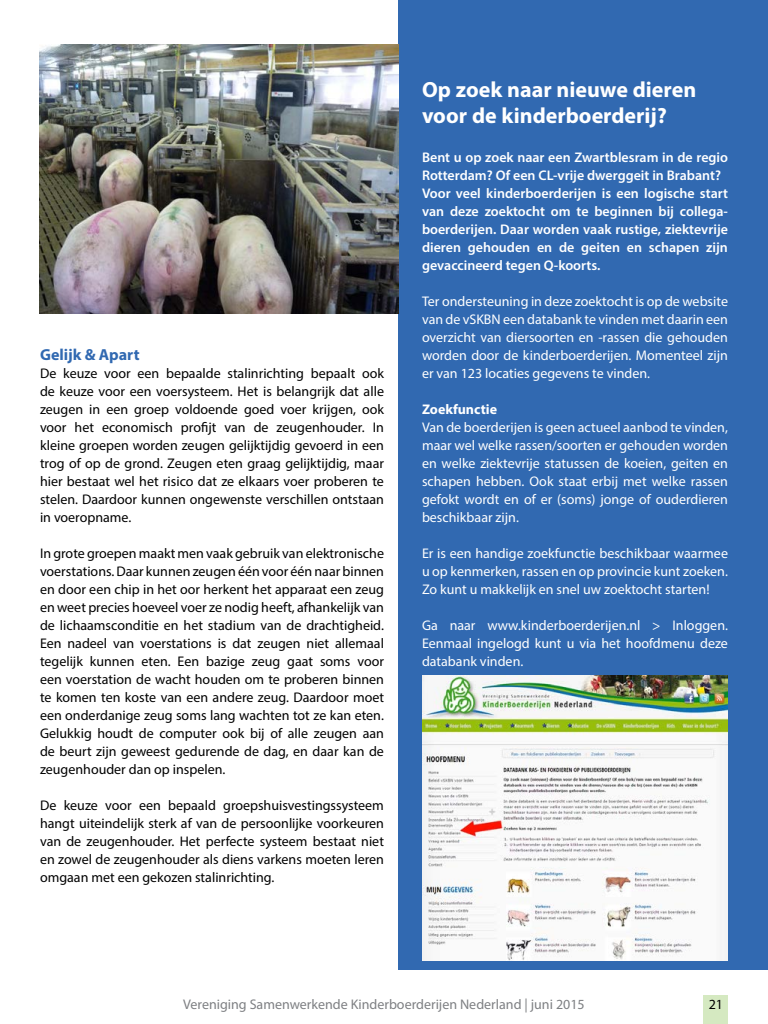
<style>
.page{position:relative;width:768px;height:1024px;background:#fff}
.page>*{position:absolute;margin:0;border:0;box-sizing:border-box;transform-origin:0 0}
.Inhoud_Kop_artikel_w{font:700 22px/26.4px "Myriad Pro";color:#fff}
.t1{font:700 16px "Myriad Pro";color:#3169b1}
.t2{font:14px/18px "Myriad Pro";color:#000;text-align:justify}
.t3{font:14px/18px "Myriad Pro";color:#fff;text-align:justify}
.t4{font:600 14px/18px "Myriad Pro";color:#fff}
.t5{font:14px "Myriad Pro";color:#7e8083}
.t6{font:700 14px "Myriad Pro";color:#fff}
</style>
<div class="page">
<div style="left:703px;top:995px;width:24px;height:29px;background:#d5e9c1"></div>
<div style="left:399px;top:0;width:369px;height:970px;background:#3169b1"></div>
<img style="left:40px;top:45px;width:359px;height:268px">
<img style="left:422px;top:675px;width:305px;height:285px">
<p class="t1" style="left:40px;top:344px;width:101px">Gelijk &amp; Apart</p>
<p class="t2" style="left:40px;top:364px;width:346px">De keuze voor een bepaalde stalinrichting bepaalt ook de keuze voor een voersysteem. Het is belangrijk dat alle zeugen in een groep voldoende goed voer krijgen, ook voor het economisch profijt van de zeugenhouder. In kleine groepen worden zeugen gelijktijdig gevoerd in een trog of op de grond. Zeugen eten graag gelijktijdig, maar hier bestaat wel het risico dat ze elkaars voer proberen te stelen. Daardoor kunnen ongewenste verschillen ontstaan in voeropname.</p>
<p class="t2" style="left:40px;top:544px;width:346px">In grote groepen maakt men vaak gebruik van elektronische voerstations. Daar kunnen zeugen één voor één naar binnen en door een chip in het oor herkent het apparaat een zeug en weet precies hoeveel voer ze nodig heeft, afhankelijk van de lichaamsconditie en het stadium van de drachtigheid.<br>Een nadeel van voerstations is dat zeugen niet allemaal tegelijk kunnen eten. Een bazige zeug gaat soms voor een voerstation de wacht houden om te proberen binnen te komen ten koste van een andere zeug. Daardoor moet een onderdanige zeug soms lang wachten tot ze kan eten.<br>Gelukkig houdt de computer ook bij of alle zeugen aan de beurt zijn geweest gedurende de dag, en daar kan de zeugenhouder dan op inspelen.</p>
<p class="t2" style="left:40px;top:796px;width:346px">De keuze voor een bepaald groepshuisvestingssysteem hangt uiteindelijk sterk af van de persoonlijke voorkeuren van de zeugenhouder. Het perfecte systeem bestaat niet en zowel de zeugenhouder als diens varkens moeten leren omgaan met een gekozen stalinrichting.</p>
<p class="Inhoud_Kop_artikel_w" style="left:422px;top:75px;width:276px">Op zoek naar nieuwe dieren voor de kinderboerderij?</p>
<p class="t4" style="left:422px;top:148px;width:308px">Bent u op zoek naar een Zwartblesram in de regio<br>Rotterdam? Of een CL-vrije dwerggeit in Brabant?</p>
<p class="t4" style="left:422px;top:184px;width:308px;text-align:justify">Voor veel kinderboerderijen is een logische start van deze zoektocht om te beginnen bij collega&shy;boerderijen. Daar worden vaak rustige, ziektevrije dieren gehouden en de geiten en schapen zijn gevaccineerd tegen Q-koorts.</p>
<p class="t3" style="left:422px;top:292px;width:308px">Ter ondersteuning in deze zoektocht is op de website van de vSKBN een databank te vinden met daarin een overzicht van diersoorten en -rassen die gehouden worden door de kinderboerderijen. Momenteel zijn er van 123 locaties gegevens te vinden.</p>
<p class="t6" style="left:422px;top:400px;width:77px">Zoekfunctie</p>
<p class="t3" style="left:422px;top:418px;width:308px">Van de boerderijen is geen actueel aanbod te vinden, maar wel welke rassen/soorten er gehouden worden en welke ziektevrije statussen de koeien, geiten en schapen hebben. Ook staat erbij met welke rassen gefokt wordt en of er (soms) jonge of ouderdieren beschikbaar zijn.</p>
<p class="t3" style="left:422px;top:544px;width:308px">Er is een handige zoekfunctie beschikbaar waarmee u op kenmerken, rassen en op provincie kunt zoeken.<br>Zo kunt u makkelijk en snel uw zoektocht starten!</p>
<p class="t3" style="left:422px;top:616px;width:308px">Ga naar www.kinderboerderijen.nl &gt; Inloggen.<br>Eenmaal ingelogd kunt u via het hoofdmenu deze databank vinden.</p>
<p class="t5" style="left:183px;top:996px;width:403px">Vereniging Samenwerkende Kinderboerderijen Nederland | juni 2015</p>
<p class="t2" style="left:709px;top:995px;width:16px">21</p>
</div>
